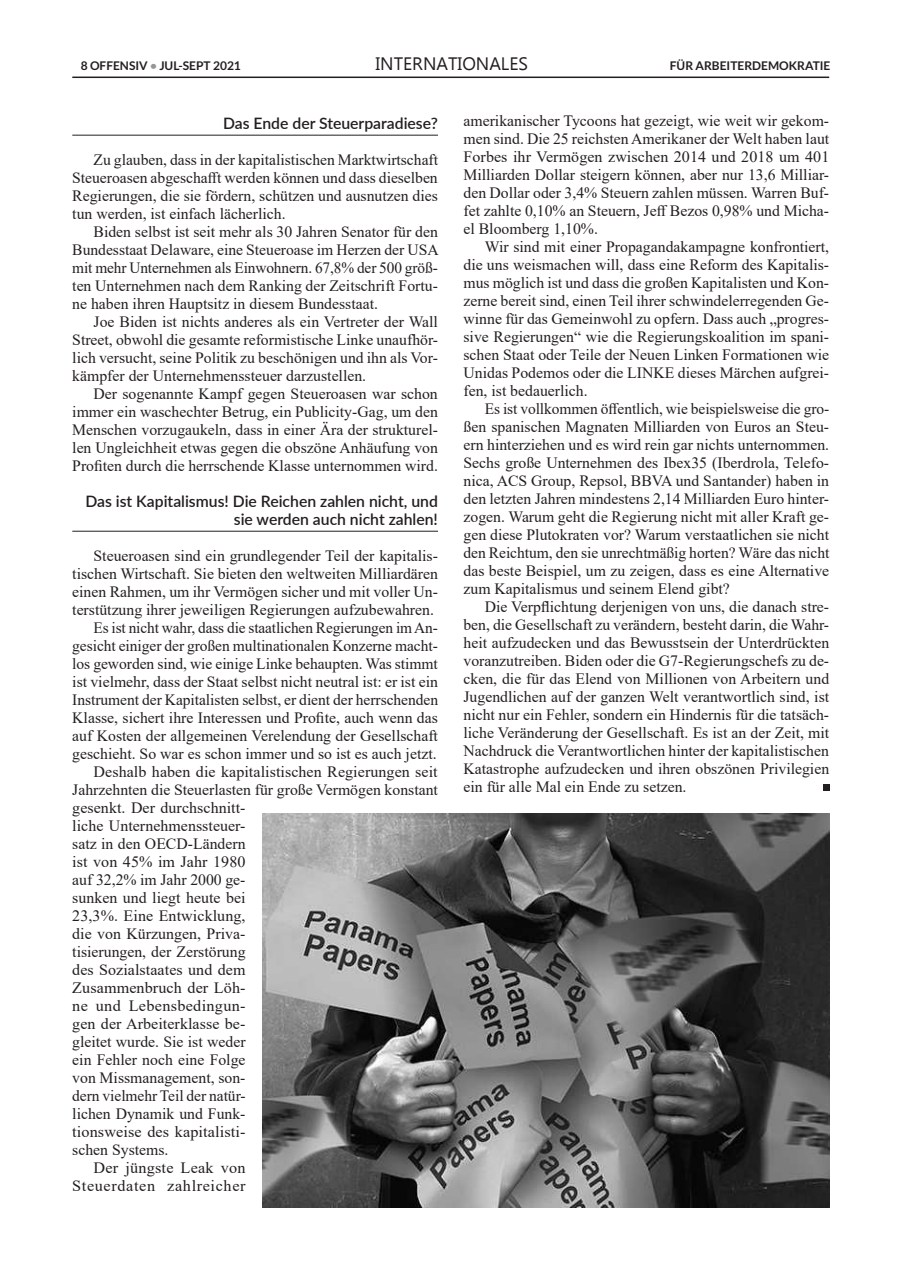
<style>
.page{position:relative;width:910px;height:1280px;background:#fff}
.page>*{position:absolute;margin:0;border:0;box-sizing:border-box;transform-origin:0 0}
.t1{font:18px "Microsoft New Tai Lue";color:#241f1f}
.t2{font:15.75px/18px "Times New Roman";color:#241f1f;text-align:justify}
.t3{font:600 15.75px/18px "Lato";color:#241f1f;text-align:right}
.t4{font:15.75px "Times New Roman";letter-spacing:.04em;color:#241f1f}
.t5{font:15.75px "Times New Roman";letter-spacing:.02em;color:#241f1f}
.t6{font:700 12px "Lato";color:#241f1f}
.s1{color:#969698}
</style>
<div class="page">
<hr style="left:72px;top:77px;width:757px;height:1px;background:#241f1f">
<hr style="left:72px;top:135px;width:366px;height:1px;background:#241f1f">
<hr style="left:72px;top:531px;width:366px;height:1px;background:#241f1f">
<img style="left:263px;top:813px;width:566px;height:395px">
<div style="left:823px;top:784px;width:6px;height:7px;background:#241f1f"></div>
<p class="t6" style="left:81px;top:59px;width:162px">8 OFFENSIV <span class="s1">•</span> JUL-SEPT 2021</p>
<p class="t1" style="left:375px;top:53px;width:154px">INTERNATIONALES</p>
<p class="t6" style="left:670px;top:59px;width:162px">FÜR ARBEITERDEMOKRATIE</p>
<p class="t3" style="left:223px;top:113px;width:216px">Das Ende der Steuerparadiese?</p>
<p class="t2" style="left:72px;top:150px;width:367px;text-indent:21px">Zu glauben, dass in der kapitalistischen Marktwirtschaft Steueroasen abgeschafft werden können und dass dieselben Regierungen, die sie fördern, schützen und ausnutzen dies tun werden, ist einfach lächerlich.</p>
<p class="t2" style="left:72px;top:222px;width:368px;text-indent:21px">Biden selbst ist seit mehr als 30 Jahren Senator für den Bundesstaat Delaware, eine Steueroase im Herzen der USA mit mehr Unternehmen als Einwohnern. 67,8% der 500 größ&shy;ten Unternehmen nach dem Ranking der Zeitschrift Fortu&shy;ne haben ihren Hauptsitz in diesem Bundesstaat.</p>
<p class="t2" style="left:72px;top:312px;width:367px;text-indent:21px">Joe Biden ist nichts anderes als ein Vertreter der Wall Street, obwohl die gesamte reformistische Linke unaufhör&shy;lich versucht, seine Politik zu beschönigen und ihn als Vor&shy;kämpfer der Unternehmenssteuer darzustellen.</p>
<p class="t2" style="left:72px;top:384px;width:367px;text-indent:21px">Der sogenannte Kampf gegen Steueroasen war schon immer ein waschechter Betrug, ein Publicity-Gag, um den Menschen vorzugaukeln, dass in einer Ära der strukturel&shy;len Ungleichheit etwas gegen die obszöne Anhäufung von Profiten durch die herrschende Klasse unternommen wird.</p>
<p class="t3" style="left:85px;top:491px;width:354px">Das ist Kapitalismus! Die Reichen zahlen nicht, und sie werden auch nicht zahlen!</p>
<p class="t2" style="left:94px;top:546px;width:346px">Steueroasen sind ein grundlegender Teil der kapitalis-</p>
<p class="t2" style="left:72px;top:564px;width:367px">tischen Wirtschaft. Sie bieten den weltweiten Milliardären</p>
<p class="t2" style="left:72px;top:582px;width:367px">einen Rahmen, um ihr Vermögen sicher und mit voller Un-</p>
<p class="t2" style="left:72px;top:600px;width:363px">terstützung ihrer jeweiligen Regierungen aufzubewahren.</p>
<p class="t2" style="left:94px;top:618px;width:346px">Es ist nicht wahr, dass die staatlichen Regierungen im An-</p>
<p class="t2" style="left:72px;top:636px;width:367px">gesicht einiger der großen multinationalen Konzerne macht-</p>
<p class="t2" style="left:72px;top:654px;width:367px">los geworden sind, wie einige Linke behaupten. Was stimmt</p>
<p class="t2" style="left:72px;top:672px;width:367px">ist vielmehr, dass der Staat selbst nicht neutral ist: er ist ein</p>
<p class="t2" style="left:72px;top:690px;width:367px">Instrument der Kapitalisten selbst, er dient der herrschenden</p>
<p class="t2" style="left:72px;top:708px;width:367px">Klasse, sichert ihre Interessen und Profite, auch wenn das</p>
<p class="t2" style="left:72px;top:726px;width:367px">auf Kosten der allgemeinen Verelendung der Gesellschaft</p>
<p class="t2" style="left:72px;top:744px;width:366px">geschieht. So war es schon immer und so ist es auch jetzt.</p>
<p class="t2" style="left:94px;top:762px;width:346px">Deshalb haben die kapitalistischen Regierungen seit</p>
<p class="t2" style="left:72px;top:780px;width:367px">Jahrzehnten die Steuerlasten für große Vermögen konstant</p>
<p class="t2" style="left:72px;top:798px;width:175px">gesenkt. Der durchschnitt-</p>
<p class="t2" style="left:72px;top:816px;width:175px">liche Unternehmenssteuer-</p>
<p class="t2" style="left:72px;top:834px;width:175px">satz in den OECD-Ländern</p>
<p class="t2" style="left:72px;top:852px;width:175px">ist von 45% im Jahr 1980</p>
<p class="t2" style="left:72px;top:870px;width:175px">auf 32,2% im Jahr 2000 ge-</p>
<p class="t2" style="left:72px;top:888px;width:175px">sunken und liegt heute bei</p>
<p class="t2" style="left:72px;top:906px;width:175px">23,3%. Eine Entwicklung,</p>
<p class="t2" style="left:72px;top:924px;width:175px">die von Kürzungen, Priva-</p>
<p class="t2" style="left:72px;top:942px;width:175px">tisierungen, der Zerstörung</p>
<p class="t2" style="left:72px;top:960px;width:175px">des Sozialstaates und dem</p>
<p class="t2" style="left:72px;top:978px;width:175px">Zusammenbruch der Löh-</p>
<p class="t5" style="left:72px;top:994px;width:175px">ne und Lebensbedingun-</p>
<p class="t2" style="left:72px;top:1014px;width:175px">gen der Arbeiterklasse be-</p>
<p class="t2" style="left:72px;top:1032px;width:175px">gleitet wurde. Sie ist weder</p>
<p class="t2" style="left:72px;top:1050px;width:175px">ein Fehler noch eine Folge</p>
<p class="t2" style="left:72px;top:1068px;width:175px">von Missmanagement, son-</p>
<p class="t2" style="left:72px;top:1086px;width:175px">dern vielmehr Teil der natür-</p>
<p class="t2" style="left:72px;top:1104px;width:175px">lichen Dynamik und Funk-</p>
<p class="t2" style="left:72px;top:1122px;width:175px">tionsweise des kapitalisti-</p>
<p class="t2" style="left:72px;top:1140px;width:98px">schen Systems.</p>
<p class="t2" style="left:94px;top:1158px;width:153px">Der jüngste Leak von</p>
<p class="t4" style="left:72px;top:1174px;width:175px">Steuerdaten zahlreicher</p>
<p class="t2" style="left:463px;top:111px;width:367px">amerikanischer Tycoons hat gezeigt, wie weit wir gekom&shy;men sind. Die 25 reichsten Amerikaner der Welt haben laut Forbes ihr Vermögen zwischen 2014 und 2018 um 401<br>Milliarden Dollar steigern können, aber nur 13,6 Milliar&shy;den Dollar oder 3,4% Steuern zahlen müssen. Warren Buf&shy;fet zahlte 0,10% an Steuern, Jeff Bezos 0,98% und Micha&shy;el Bloomberg 1,10%.</p>
<p class="t2" style="left:463px;top:237px;width:367px;text-indent:21px">Wir sind mit einer Propagandakampagne konfrontiert, die uns weismachen will, dass eine Reform des Kapitalis&shy;mus möglich ist und dass die großen Kapitalisten und Kon&shy;zerne bereit sind, einen Teil ihrer schwindelerregenden Ge&shy;winne für das Gemeinwohl zu opfern. Dass auch „progres&shy;sive Regierungen“ wie die Regierungskoalition im spani&shy;schen Staat oder Teile der Neuen Linken Formationen wie Unidas Podemos oder die LINKE dieses Märchen aufgrei&shy;fen, ist bedauerlich.</p>
<p class="t2" style="left:463px;top:399px;width:367px;text-indent:21px">Es ist vollkommen öffentlich, wie beispielsweise die gro&shy;ßen spanischen Magnaten Milliarden von Euros an Steu&shy;ern hinterziehen und es wird rein gar nichts unternommen.<br>Sechs große Unternehmen des Ibex35 (Iberdrola, Telefo&shy;nica, ACS Group, Repsol, BBVA und Santander) haben in den letzten Jahren mindestens 2,14 Milliarden Euro hinter&shy;zogen. Warum geht die Regierung nicht mit aller Kraft ge&shy;gen diese Plutokraten vor? Warum verstaatlichen sie nicht den Reichtum, den sie unrechtmäßig horten? Wäre das nicht das beste Beispiel, um zu zeigen, dass es eine Alternative zum Kapitalismus und seinem Elend gibt?</p>
<p class="t2" style="left:463px;top:597px;width:367px;text-indent:21px">Die Verpflichtung derjenigen von uns, die danach stre&shy;ben, die Gesellschaft zu verändern, besteht darin, die Wahr&shy;heit aufzudecken und das Bewusstsein der Unterdrückten voranzutreiben. Biden oder die G7-Regierungschefs zu de&shy;cken, die für das Elend von Millionen von Arbeitern und Jugendlichen auf der ganzen Welt verantwortlich sind, ist nicht nur ein Fehler, sondern ein Hindernis für die tatsäch&shy;liche Veränderung der Gesellschaft. Es ist an der Zeit, mit Nachdruck die Verantwortlichen hinter der kapitalistischen Katastrophe aufzudecken und ihren obszönen Privilegien ein für alle Mal ein Ende zu setzen.</p>
</div>
